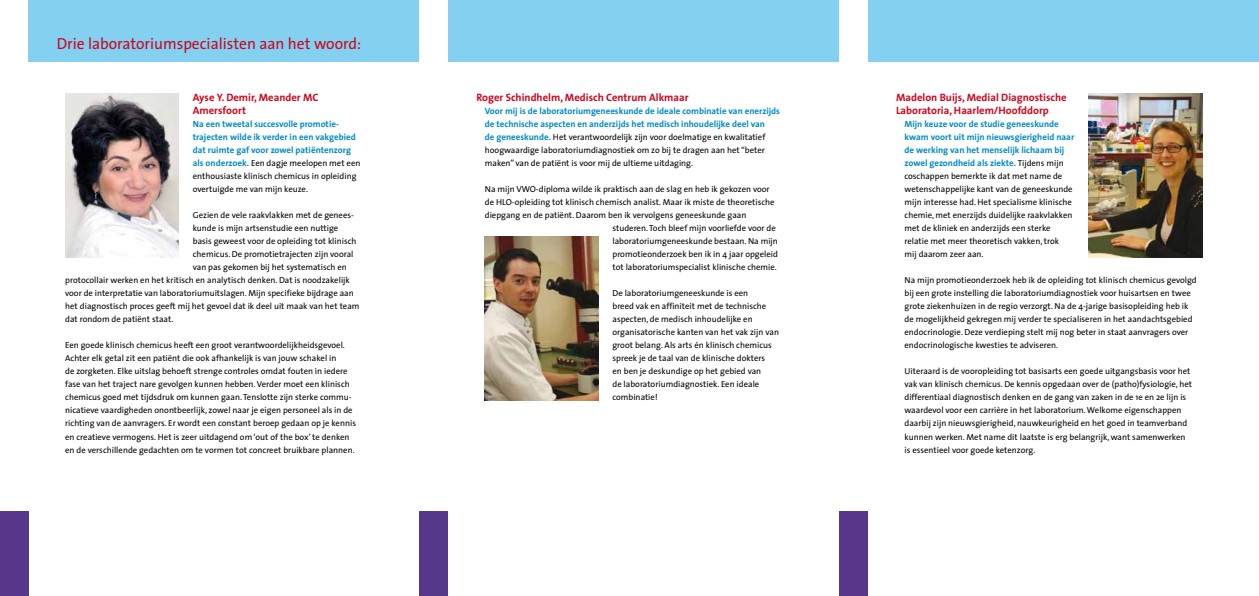
<style>
.page{position:relative;width:1259px;height:596px;background:#fff}
.page>*{position:absolute;margin:0;border:0;box-sizing:border-box;transform-origin:0 0}
.t1{font:16px "The Sans";color:#cd071e}
.t2{font:700 10.7px/13px "The Sans";color:#cd071e}
.t3{font:700 9px/13px "The Sans";color:#008ac9}
.t4{font:8.7px/13px "The Sans";color:#000}
.s1{font-weight:700;font-size:9px;color:#008ac9}
.s2{font-weight:400;font-size:8.7px;color:#000}
</style>
<div class="page">
<div style="left:28px;top:0;width:1231px;height:61px;background:#84d0f0"></div>
<div style="left:0;top:511px;width:28px;height:84px;background:#56378a"></div>
<div style="left:839px;top:511px;width:28px;height:84px;background:#56378a"></div>
<div style="left:420px;top:511px;width:28px;height:84px;background:#56378a"></div>
<div style="left:420px;top:0;width:28px;height:74px;background:#fff"></div>
<div style="left:839px;top:0;width:28px;height:74px;background:#fff"></div>
<img style="left:485px;top:236px;width:113px;height:164px">
<img style="left:65px;top:93px;width:114px;height:164px">
<img style="left:1089px;top:93px;width:113px;height:164px">
<h1 class="t1" style="left:57px;top:30px;width:306px">Drie laboratoriumspecialisten aan het woord:</h1>
<p class="t2" style="left:193px;top:91px;width:127px">Ayse Y. Demir, Meander MC<br>Amersfoort</p>
<p class="t3" style="left:193px;top:117px;width:164px">Na een tweetal succesvolle promotie&shy;trajecten wilde ik verder in een vakgebied dat ruimte gaf voor zowel patiëntenzorg</p>
<p class="t4" style="left:193px;top:156px;width:169px"><span class="s1">als onderzoek.</span> Een dagje meelopen met een enthousiaste klinisch chemicus in opleiding overtuigde me van mijn keuze.</p>
<p class="t4" style="left:193px;top:208px;width:163px">Gezien de vele raakvlakken met de genees-</p>
<p class="t4" style="left:193px;top:221px;width:147px">kunde is mijn artsenstudie een nuttige</p>
<p class="t4" style="left:193px;top:234px;width:165px">basis geweest voor de opleiding tot klinisch</p>
<p class="t4" style="left:193px;top:247px;width:162px">chemicus. De promotietrajecten zijn vooral</p>
<p class="t4" style="left:193px;top:260px;width:156px">van pas gekomen bij het systematisch en</p>
<p class="t4" style="left:65px;top:273px;width:286px">protocollair werken en het kritisch en analytisch denken. Dat is noodzakelijk</p>
<p class="t4" style="left:65px;top:286px;width:290px">voor de interpretatie van laboratoriumuitslagen. Mijn specifieke bijdrage aan</p>
<p class="t4" style="left:65px;top:299px;width:296px">het diagnostisch proces geeft mij het gevoel dat ik deel uit maak van het team</p>
<p class="t4" style="left:65px;top:312px;width:110px">dat rondom de patiënt staat.</p>
<p class="t4" style="left:65px;top:338px;width:292px">Een goede klinisch chemicus heeft een groot verantwoordelijkheidsgevoel.<br>Achter elk getal zit een patiënt die ook afhankelijk is van jouw schakel in<br>de zorgketen. Elke uitslag behoeft strenge controles omdat fouten in iedere fase van het traject nare gevolgen kunnen hebben. Verder moet een klinisch chemicus goed met tijdsdruk om kunnen gaan. Tenslotte zijn sterke commu&shy;nicatieve vaardigheden onontbeerlijk, zowel naar je eigen personeel als in de richting van de aanvragers. Er wordt een constant beroep gedaan op je kennis en creatieve vermogens. Het is zeer uitdagend om ‘out of the box’ te denken en de verschillende gedachten om te vormen tot concreet bruikbare plannen.</p>
<p class="t2" style="left:476px;top:91px;width:214px">Roger Schindhelm, Medisch Centrum Alkmaar</p>
<p class="t3" style="left:485px;top:104px;width:297px">Voor mij is de laboratoriumgeneeskunde de ideale combinatie van enerzijds de technische aspecten en anderzijds het medisch inhoudelijke deel van</p>
<p class="t4" style="left:485px;top:130px;width:282px;text-align:justify"><span class="s1">de geneeskunde.</span> Het verantwoordelijk zijn voor doelmatige en kwalitatief hoogwaardige laboratoriumdiagnostiek om zo bij te dragen aan het “beter maken” van de patiënt is voor mij de ultieme uitdaging.</p>
<p class="t4" style="left:485px;top:182px;width:286px">Na mijn VWO-diploma wilde ik praktisch aan de slag en heb ik gekozen voor</p>
<p class="t4" style="left:485px;top:195px;width:291px">de HLO-opleiding tot klinisch chemisch analist. Maar ik miste de theoretische</p>
<p class="t4" style="left:485px;top:208px;width:263px">diepgang en de patiënt. Daarom ben ik vervolgens geneeskunde gaan</p>
<p class="t4" style="left:612px;top:221px;width:165px">studeren. Toch bleef mijn voorliefde voor de</p>
<p class="t4" style="left:612px;top:234px;width:167px">laboratoriumgeneeskunde bestaan. Na mijn</p>
<p class="t4" style="left:612px;top:247px;width:167px">promotieonderzoek ben ik in 4 jaar opgeleid</p>
<p class="t4" style="left:612px;top:260px;width:166px">tot laboratoriumspecialist klinische chemie.</p>
<p class="t4" style="left:612px;top:286px;width:168px">De laboratoriumgeneeskunde is een<br>breed vak en affiniteit met de technische aspecten, de medisch inhoudelijke en organisatorische kanten van het vak zijn van groot belang. Als arts én klinisch chemicus spreek je de taal van de klinische dokters<br>en ben je deskundige op het gebied van<br>de laboratoriumdiagnostiek. Een ideale combinatie!</p>
<p class="t2" style="left:896px;top:91px;width:172px">Madelon Buijs, Medial Diagnostische<br>Laboratoria, Haarlem/Hoofddorp</p>
<p class="t3" style="left:904px;top:117px;width:171px">Mijn keuze voor de studie geneeskunde kwam voort uit mijn nieuwsgierigheid naar de werking van het menselijk lichaam bij zowel gezondheid als ziekte. <span class="s2">Tijdens mijn</span></p>
<p class="t4" style="left:904px;top:169px;width:170px">coschappen bemerkte ik dat met name de wetenschappelijke kant van de geneeskunde mijn interesse had. Het specialisme klinische chemie, met enerzijds duidelijke raakvlakken met de kliniek en anderzijds een sterke relatie met meer theoretisch vakken, trok mij daarom zeer aan.</p>
<p class="t4" style="left:904px;top:273px;width:294px">Na mijn promotieonderzoek heb ik de opleiding tot klinisch chemicus gevolgd bij een grote instelling die laboratoriumdiagnostiek voor huisartsen en twee grote ziekenhuizen in de regio verzorgt. Na de 4-jarige basisopleiding heb ik de mogelijkheid gekregen mij verder te specialiseren in het aandachtsgebied endocrinologie. Deze verdieping stelt mij nog beter in staat aanvragers over endocrinologische kwesties te adviseren.</p>
<p class="t4" style="left:904px;top:364px;width:289px">Uiteraard is de vooropleiding tot basisarts een goede uitgangsbasis voor het vak van klinisch chemicus. De kennis opgedaan over de (patho)fysiologie, het differentiaal diagnostisch denken en de gang van zaken in de 1e en 2e lijn is waardevol voor een carrière in het laboratorium. Welkome eigenschappen daarbij zijn nieuwsgierigheid, nauwkeurigheid en het goed in teamverband kunnen werken. Met name dit laatste is erg belangrijk, want samenwerken is essentieel voor goede ketenzorg.</p>
</div>
